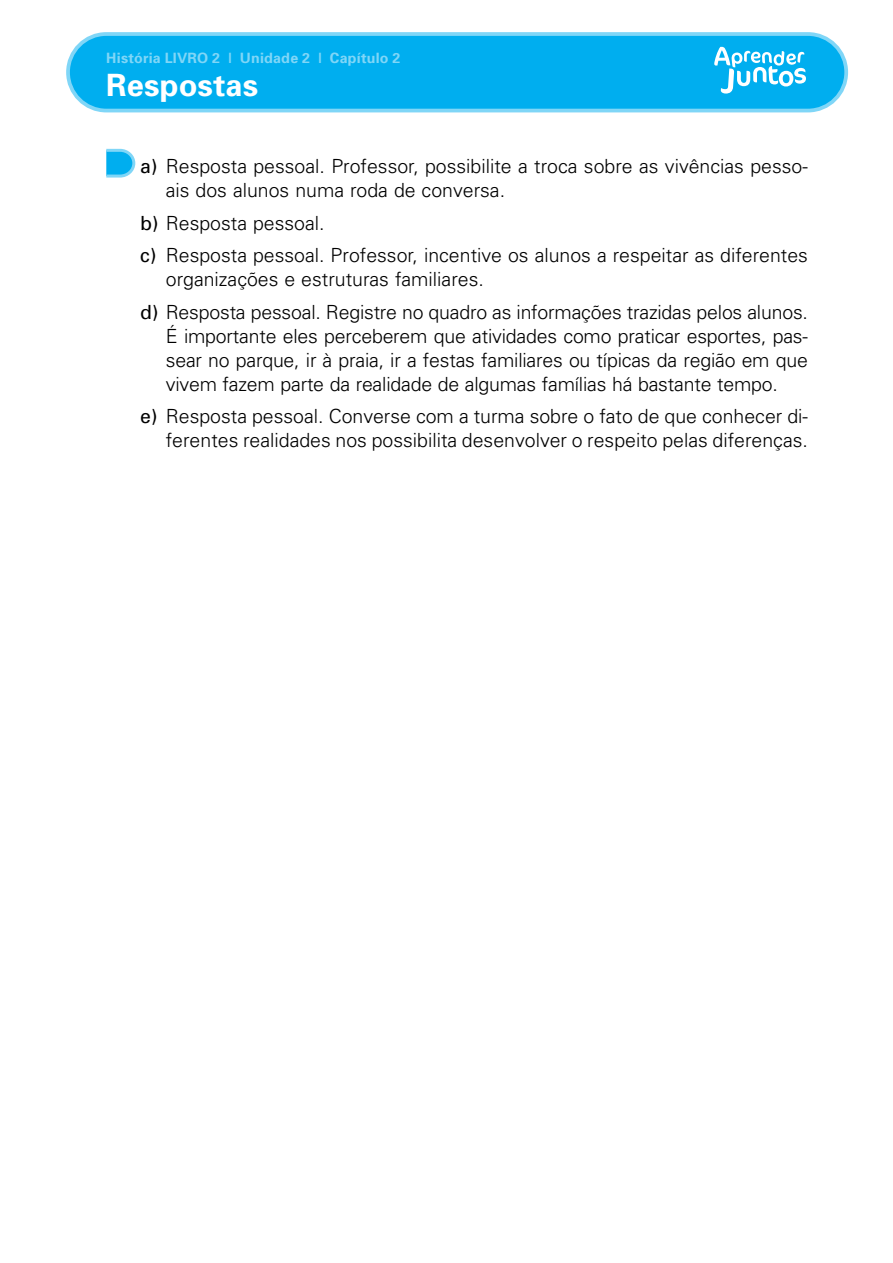
<style>
.page{position:relative;width:893px;height:1263px;background:#fff}
.page>*{position:absolute;margin:0;border:0;box-sizing:border-box;transform-origin:0 0}
.t1{font:700 30.75px "Univers";letter-spacing:.005em;color:#fff}
.t2{font:300 19.5px/24px "Univers";color:#000}
.t3{font:700 14.25px "Univers";letter-spacing:.015em;color:#80d6f7}
.s1{font-weight:400}
</style>
<div class="page">
<div style="left:68px;top:34px;width:778px;height:77px;background:#00aeef;border-radius:38px"></div>
<div style="left:66px;top:32px;width:782px;height:80px;border:4px solid #80d6f7;border-radius:38px"></div>
<svg style="left:714px;top:47px;width:92px;height:47px"></svg>
<svg style="left:106px;top:149px;width:29px;height:29px"></svg>
<p class="t3" style="left:106px;top:48px;width:296px">História LIVRO 2 | Unidade 2 | Capítulo 2</p>
<h1 class="t1" style="left:106px;top:65px;width:153px">Respostas</h1>
<p class="t2" style="left:166px;top:154px;width:643px;text-indent:-26px"><span class="s1">a)</span> Resposta pessoal. Professor, possibilite a troca sobre as vivências pesso&shy;ais dos alunos numa roda de conversa.</p>
<p class="t2" style="left:140px;top:206px;width:669px;line-height:32.5px"><span class="s1">b)</span> Resposta pessoal.<br><span class="s1">c)</span> Resposta pessoal. Professor, incentive os alunos a respeitar as diferentes</p>
<p class="t2" style="left:140px;top:263px;width:669px;line-height:32.5px;text-indent:26px">organizações e estruturas familiares.<br><span class="s1">d)</span> Resposta pessoal. Registre no quadro as informações trazidas pelos alunos.</p>
<p class="t2" style="left:166px;top:323px;width:644px;text-align:justify">É importante eles perceberem que atividades como praticar esportes, pas&shy;sear no parque, ir à praia, ir a festas familiares ou típicas da região em que vivem fazem parte da realidade de algumas famílias há bastante tempo.</p>
<p class="t2" style="left:140px;top:404px;width:669px;text-align:right"><span class="s1">e)</span> Resposta pessoal. Converse com a turma sobre o fato de que conhecer di&shy;ferentes realidades nos possibilita desenvolver o respeito pelas diferenças.</p>
</div>
